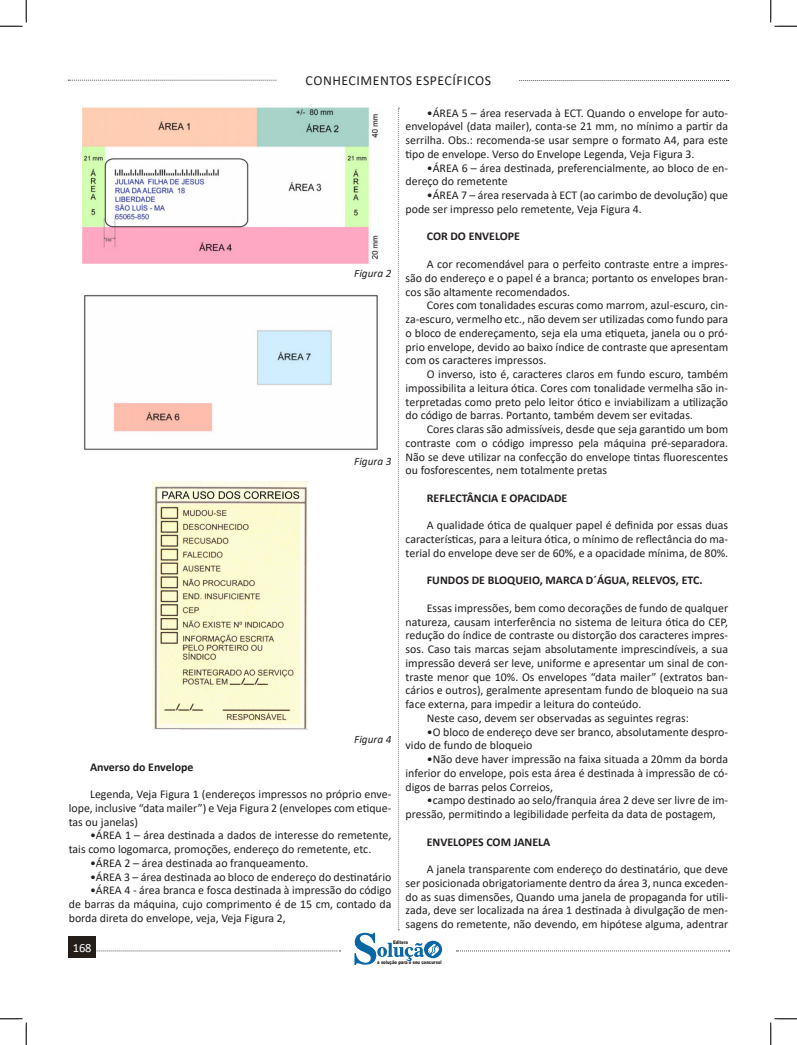
<style>
.page{position:relative;width:797px;height:1045px;background:#fff}
.page>*{position:absolute;margin:0;border:0;box-sizing:border-box;transform-origin:0 0}
.t1{font:13.75px "Calibri";letter-spacing:.04em;color:#231f20}
.t2{font:12.5px "Calibri";letter-spacing:-.02em;color:#fff}
.t3{font:11.88px/13.8px "Calibri";color:#231f20;text-align:justify}
.t4{font:700 11.88px "Calibri";color:#231f20}
.FONT_REF{font:italic 11.25px "Calibri";color:#231f20}
.t5{font:900 5px "Arial";color:#231f20;scale:.76 1}
</style>
<div class="page">
<svg style="left:96px;top:950px;width:244px;height:1px"></svg>
<svg style="left:68px;top:80px;width:209px;height:1px"></svg>
<svg style="left:519px;top:80px;width:209px;height:1px"></svg>
<svg style="left:456px;top:950px;width:273px;height:1px"></svg>
<div style="left:68px;top:936px;width:28px;height:22px;background:#241e1b"></div>
<svg style="left:354px;top:108px;width:88px;height:857px"></svg>
<img style="left:82px;top:108px;width:296px;height:155px">
<img style="left:83px;top:293px;width:295px;height:158px">
<img style="left:152px;top:481px;width:156px;height:248px">
<svg style="left:0;top:0;width:27px;height:27px"></svg>
<svg style="left:0;top:1018px;width:27px;height:27px"></svg>
<svg style="left:770px;top:0;width:27px;height:27px"></svg>
<svg style="left:770px;top:1018px;width:27px;height:27px"></svg>
<p class="t1" style="left:305px;top:71px;width:187px">CONHECIMENTOS ESPECÍFICOS</p>
<p class="FONT_REF" style="left:354px;top:265px;width:39px">Figura 2</p>
<p class="FONT_REF" style="left:354px;top:454px;width:39px">Figura 3</p>
<p class="FONT_REF" style="left:354px;top:731px;width:39px">Figura 4</p>
<p class="t4" style="left:90px;top:758px;width:105px">Anverso do Envelope</p>
<p class="t3" style="left:69px;top:787px;width:324px;text-indent:21px">Legenda, Veja Figura 1 (endereços impressos no próprio enve&shy;lope, inclusive “data mailer”) e Veja Figura 2 (envelopes com etique&shy;tas ou janelas)</p>
<p class="t3" style="left:69px;top:828px;width:324px;text-indent:21px">•ÁREA 1 – área destinada a dados de interesse do remetente, tais como logomarca, promoções, endereço do remetente, etc.</p>
<p class="t3" style="left:90px;top:855px;width:220px">•ÁREA 2 – área destinada ao franqueamento.</p>
<p class="t3" style="left:90px;top:869px;width:303px">•ÁREA 3 – área destinada ao bloco de endereço do destinatário</p>
<p class="t3" style="left:69px;top:883px;width:324px;text-indent:21px">•ÁREA 4 - área branca e fosca destinada à impressão do código de barras da máquina, cujo comprimento é de 15 cm, contado da borda direta do envelope, veja, Veja Figura 2,</p>
<p class="t3" style="left:405px;top:106px;width:324px;text-indent:21px">•ÁREA 5 – área reservada à ECT. Quando o envelope for auto&shy;envelopável (data mailer), conta-se 21 mm, no mínimo a partir da serrilha. Obs.: recomenda-se usar sempre o formato A4, para este tipo de envelope. Verso do Envelope Legenda, Veja Figura 3.</p>
<p class="t3" style="left:405px;top:161px;width:324px;text-indent:21px">•ÁREA 6 – área destinada, preferencialmente, ao bloco de en&shy;dereço do remetente</p>
<p class="t3" style="left:405px;top:188px;width:324px;text-indent:21px">•ÁREA 7 – área reservada à ECT (ao carimbo de devolução) que pode ser impresso pelo remetente, Veja Figura 4.</p>
<p class="t4" style="left:427px;top:228px;width:95px">COR DO ENVELOPE</p>
<p class="t3" style="left:405px;top:257px;width:324px;text-indent:21px">A cor recomendável para o perfeito contraste entre a impres&shy;são do endereço e o papel é a branca; portanto os envelopes bran&shy;cos são altamente recomendados.</p>
<p class="t3" style="left:405px;top:298px;width:324px;text-indent:21px">Cores com tonalidades escuras como marrom, azul-escuro, cin&shy;za-escuro, vermelho etc., não devem ser utilizadas como fundo para o bloco de endereçamento, seja ela uma etiqueta, janela ou o pró&shy;prio envelope, devido ao baixo índice de contraste que apresentam com os caracteres impressos.</p>
<p class="t3" style="left:405px;top:367px;width:324px;text-indent:21px">O inverso, isto é, caracteres claros em fundo escuro, também impossibilita a leitura ótica. Cores com tonalidade vermelha são in&shy;terpretadas como preto pelo leitor ótico e inviabilizam a utilização do código de barras. Portanto, também devem ser evitadas.</p>
<p class="t3" style="left:405px;top:422px;width:324px;text-indent:21px">Cores claras são admissíveis, desde que seja garantido um bom contraste com o código impresso pela máquina pré-separadora.<br>Não se deve utilizar na confecção do envelope tintas fluorescentes ou fosforescentes, nem totalmente pretas</p>
<p class="t4" style="left:427px;top:489px;width:142px">REFLECTÂNCIA E OPACIDADE</p>
<p class="t3" style="left:405px;top:518px;width:324px;text-indent:21px">A qualidade ótica de qualquer papel é definida por essas duas características, para a leitura ótica, o mínimo de reflectância do ma&shy;terial do envelope deve ser de 60%, e a opacidade mínima, de 80%.</p>
<p class="t4" style="left:427px;top:572px;width:277px">FUNDOS DE BLOQUEIO, MARCA D´ÁGUA, RELEVOS, ETC.</p>
<p class="t3" style="left:405px;top:601px;width:324px;text-indent:21px">Essas impressões, bem como decorações de fundo de qualquer natureza, causam interferência no sistema de leitura ótica do CEP, redução do índice de contraste ou distorção dos caracteres impres&shy;sos. Caso tais marcas sejam absolutamente imprescindíveis, a sua impressão deverá ser leve, uniforme e apresentar um sinal de con&shy;traste menor que 10%. Os envelopes “data mailer” (extratos ban&shy;cários e outros), geralmente apresentam fundo de bloqueio na sua face externa, para impedir a leitura do conteúdo.</p>
<p class="t3" style="left:427px;top:711px;width:263px">Neste caso, devem ser observadas as seguintes regras:</p>
<p class="t3" style="left:405px;top:724px;width:324px;text-indent:21px">•O bloco de endereço deve ser branco, absolutamente despro&shy;vido de fundo de bloqueio</p>
<p class="t3" style="left:405px;top:752px;width:324px;text-indent:21px">•Não deve haver impressão na faixa situada a 20mm da borda inferior do envelope, pois esta área é destinada à impressão de có&shy;digos de barras pelos Correios,</p>
<p class="t3" style="left:405px;top:793px;width:324px;text-indent:21px">•campo destinado ao selo/franquia área 2 deve ser livre de im&shy;pressão, permitindo a legibilidade perfeita da data de postagem,</p>
<p class="t4" style="left:427px;top:833px;width:125px">ENVELOPES COM JANELA</p>
<p class="t3" style="left:405px;top:862px;width:324px;text-indent:21px">A janela transparente com endereço do destinatário, que deve ser posicionada obrigatoriamente dentro da área 3, nunca exceden&shy;do as suas dimensões, Quando uma janela de propaganda for utili&shy;zada, deve ser localizada na área 1 destinada à divulgação de men&shy;sagens do remetente, não devendo, em hipótese alguma, adentrar</p>
<p class="t2" style="left:73px;top:939px;width:20px">168</p>
<p class="t2" style="left:70px;top:942px;width:20px">168</p>
<p class="t5" style="left:393px;top:939px;width:21px">Editora</p>
<p class="t5" style="left:377px;top:959px;width:86px">a solução para o seu concurso!</p>
</div>
